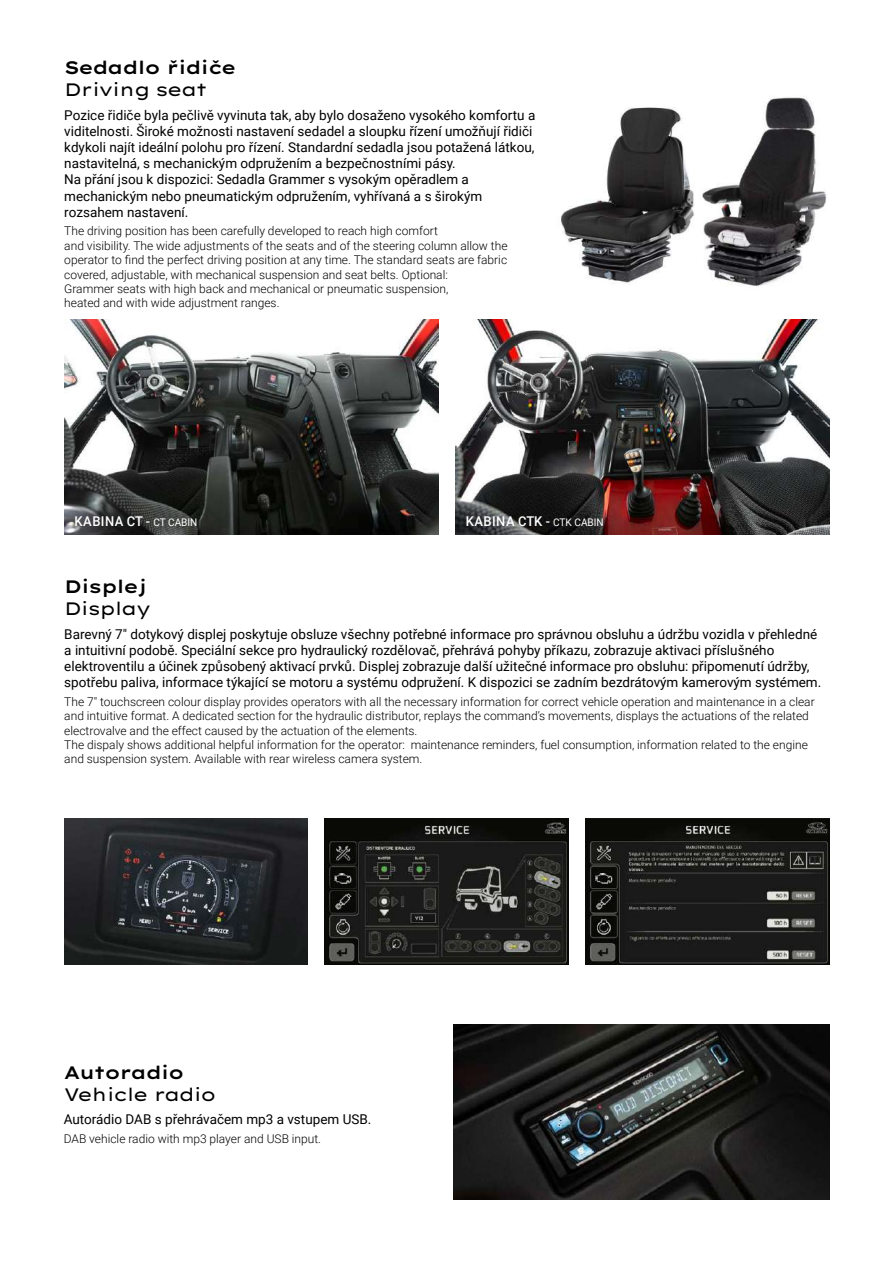
<style>
.page{position:relative;width:893px;height:1263px;background:#fff}
.page>*{position:absolute;margin:0;border:0;box-sizing:border-box;transform-origin:0 0}
.t1{font:18px "Lexend Tera";letter-spacing:-.09em;color:#000}
.t2{font:600 18px "Lexend Tera";letter-spacing:-.09em;color:#000}
.t3{font:13.5px/16.2px "Roboto";color:#000}
.t4{font:500 13.5px "Roboto";letter-spacing:.035em;color:#fff;scale:.96 1}
.t5{font:300 12px/14.4px "Roboto";color:#000}
.s1{font-weight:400;font-size:10.5px}
</style>
<div class="page">
<img style="left:561px;top:107px;width:134px;height:177px">
<img style="left:702px;top:97px;width:125px;height:189px">
<img style="left:454px;top:1024px;width:376px;height:175px">
<img style="left:325px;top:818px;width:243px;height:146px">
<img style="left:585px;top:818px;width:244px;height:146px">
<img style="left:64px;top:319px;width:374px;height:215px">
<img style="left:455px;top:319px;width:374px;height:215px">
<img style="left:65px;top:819px;width:243px;height:145px">
<h1 class="t2" style="left:64px;top:53px;width:174px">Sedadlo řidiče</h1>
<h1 class="t1" style="left:64px;top:75px;width:145px">Driving seat</h1>
<p class="t3" style="left:64px;top:106px;width:473px">Pozice řidiče byla pečlivě vyvinuta tak, aby bylo dosaženo vysokého komfortu a viditelnosti. Široké možnosti nastavení sedadel a sloupku řízení umožňují řidiči kdykoli najít ideální polohu pro řízení. Standardní sedadla jsou potažená látkou, nastavitelná, s mechanickým odpružením a bezpečnostními pásy.<br>Na přání jsou k dispozici: Sedadla Grammer s vysokým opěradlem a mechanickým nebo pneumatickým odpružením, vyhřívaná a s širokým rozsahem nastavení.</p>
<p class="t5" style="left:64px;top:224px;width:445px">The driving position has been carefully developed to reach high comfort<br>and visibility. The wide adjustments of the seats and of the steering column allow the operator to find the perfect driving position at any time. The standard seats are fabric covered, adjustable, with mechanical suspension and seat belts. Optional:<br>Grammer seats with high back and mechanical or pneumatic suspension,<br>heated and with wide adjustment ranges.</p>
<p class="t4" style="left:75px;top:512px;width:129px">KABINA CT - <span class="s1">CT CABIN</span></p>
<p class="t4" style="left:466px;top:512px;width:145px">KABINA CTK - <span class="s1">CTK CABIN</span></p>
<h1 class="t2" style="left:64px;top:572px;width:85px">Displej</h1>
<h1 class="t1" style="left:64px;top:594px;width:89px">Display</h1>
<p class="t3" style="left:64px;top:625px;width:758px">Barevný 7″ dotykový displej poskytuje obsluze všechny potřebné informace pro správnou obsluhu a údržbu vozidla v přehledné a intuitivní podobě. Speciální sekce pro hydraulický rozdělovač, přehrává pohyby příkazu, zobrazuje aktivaci příslušného elektroventilu a účinek způsobený aktivací prvků. Displej zobrazuje další užitečné informace pro obsluhu: připomenutí údržby, spotřebu paliva, informace týkající se motoru a systému odpružení. K dispozici se zadním bezdrátovým kamerovým systémem.</p>
<p class="t5" style="left:64px;top:694px;width:752px">The 7″ touchscreen colour display provides operators with all the necessary information for correct vehicle operation and maintenance in a clear and intuitive format. A dedicated section for the hydraulic distributor, replays the command’s movements, displays the actuations of the related electrovalve and the effect caused by the actuation of the elements.<br>The dispaly shows additional helpful information for the operator: maintenance reminders, fuel consumption, information related to the engine and suspension system. Available with rear wireless camera system.</p>
<h1 class="t2" style="left:64px;top:1058px;width:122px">Autoradio</h1>
<h1 class="t1" style="left:64px;top:1080px;width:154px">Vehicle radio</h1>
<p class="t3" style="left:64px;top:1111px;width:309px">Autorádio DAB s přehrávačem mp3 a vstupem USB.</p>
<p class="t5" style="left:64px;top:1131px;width:259px">DAB vehicle radio with mp3 player and USB input.</p>
</div>
